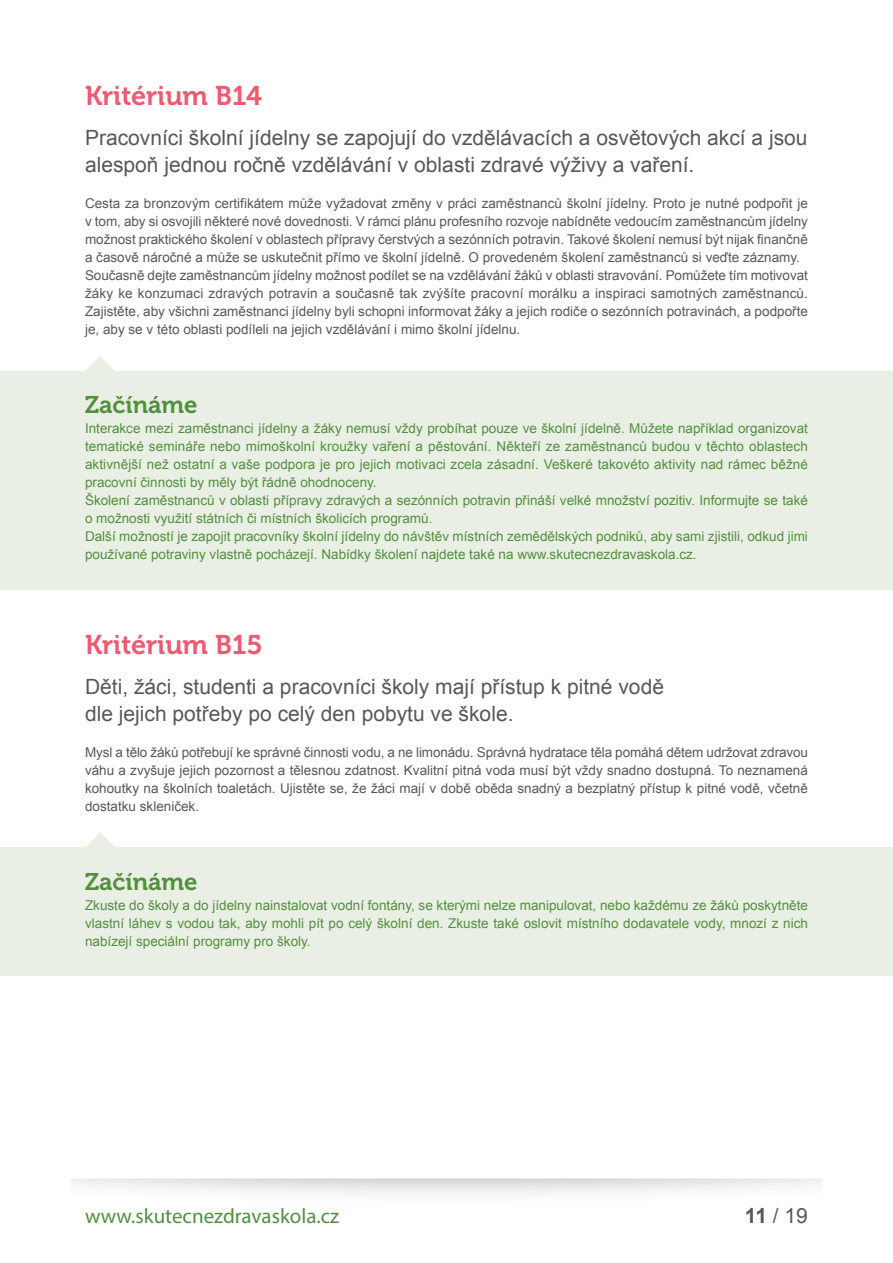
<style>
.page{position:relative;width:893px;height:1263px;background:#fff}
.page>*{position:absolute;margin:0;border:0;box-sizing:border-box;transform-origin:0 0}
.t1{font:27px "Museo 700";color:#f05972}
.t2{font:24px "Museo 700";color:#52903e}
.t3{font:21px/27px "Arial";color:#57585a}
.t4{font:21px "Myriad Pro";color:#52903e}
.t5{font:13.5px/18px "Arial";color:#57585a}
.t6{font:13.5px/18px "Arial";color:#52903e}
.s1{font-weight:700}
</style>
<div class="page">
<div style="left:0;top:847px;width:893px;height:129px;background:#e9efe4"></div>
<svg style="left:86px;top:833px;width:28px;height:14px"></svg>
<div style="left:0;top:371px;width:893px;height:219px;background:#e9efe4"></div>
<svg style="left:86px;top:356px;width:29px;height:15px"></svg>
<svg style="left:71px;top:1178px;width:751px;height:16px"></svg>
<h1 class="t1" style="left:85px;top:86px;width:178px">Kritérium B14</h1>
<h3 class="t3" style="left:85px;top:124px;width:724px">Pracovníci školní jídelny se zapojují do vzdělávacích a osvětových akcí a jsou alespoň jednou ročně vzdělávání v oblasti zdravé výživy a vaření.</h3>
<p class="t5" style="left:85px;top:194px;width:724px">Cesta za bronzovým certifikátem může vyžadovat změny v práci zaměstnanců školní jídelny. Proto je nutné podpořit je v tom, aby si osvojili některé nové dovednosti. V rámci plánu profesního rozvoje nabídněte vedoucím zaměstnancům jídelny možnost praktického školení v oblastech přípravy čerstvých a sezónních potravin. Takové školení nemusí být nijak finančně a časově náročné a může se uskutečnit přímo ve školní jídelně. O provedeném školení zaměstnanců si veďte záznamy.<br>Současně dejte zaměstnancům jídelny možnost podílet se na vzdělávání žáků v oblasti stravování. Pomůžete tím motivovat žáky ke konzumaci zdravých potravin a současně tak zvýšíte pracovní morálku a inspiraci samotných zaměstnanců.<br>Zajistěte, aby všichni zaměstnanci jídelny byli schopni informovat žáky a jejich rodiče o sezónních potravinách, a podpořte je, aby se v této oblasti podíleli na jejich vzdělávání i mimo školní jídelnu.</p>
<h2 class="t2" style="left:85px;top:396px;width:114px">Začínáme</h2>
<p class="t6" style="left:85px;top:419px;width:724px">Interakce mezi zaměstnanci jídelny a žáky nemusí vždy probíhat pouze ve školní jídelně. Můžete například organizovat tematické semináře nebo mimoškolní kroužky vaření a pěstování. Někteří ze zaměstnanců budou v těchto oblastech aktivnější než ostatní a vaše podpora je pro jejich motivaci zcela zásadní. Veškeré takovéto aktivity nad rámec běžné pracovní činnosti by měly být řádně ohodnoceny.<br>Školení zaměstnanců v oblasti přípravy zdravých a sezónních potravin přináší velké množství pozitiv. Informujte se také o možnosti využití státních či místních školicích programů.<br>Další možností je zapojit pracovníky školní jídelny do návštěv místních zemědělských podniků, aby sami zjistili, odkud jimi používané potraviny vlastně pocházejí. Nabídky školení najdete také na www.skutecnezdravaskola.cz.</p>
<h1 class="t1" style="left:85px;top:635px;width:179px">Kritérium B15</h1>
<h3 class="t3" style="left:85px;top:673px;width:580px">Děti, žáci, studenti a pracovníci školy mají přístup k pitné vodě dle jejich potřeby po celý den pobytu ve škole.</h3>
<p class="t5" style="left:85px;top:743px;width:724px;text-align:justify">Mysl a tělo žáků potřebují ke správné činnosti vodu, a ne limonádu. Správná hydratace těla pomáhá dětem udržovat zdravou váhu a zvyšuje jejich pozornost a tělesnou zdatnost. Kvalitní pitná voda musí být vždy snadno dostupná. To neznamená kohoutky na školních toaletách. Ujistěte se, že žáci mají v době oběda snadný a bezplatný přístup k pitné vodě, včetně dostatku skleniček.</p>
<h2 class="t2" style="left:85px;top:872px;width:114px">Začínáme</h2>
<p class="t6" style="left:85px;top:896px;width:724px;text-align:justify">Zkuste do školy a do jídelny nainstalovat vodní fontány, se kterými nelze manipulovat, nebo každému ze žáků poskytněte vlastní láhev s vodou tak, aby mohli pít po celý školní den. Zkuste také oslovit místního dodavatele vody, mnozí z nich nabízejí speciální programy pro školy.</p>
<h3 class="t4" style="left:85px;top:1208px;width:256px">www.skutecnezdravaskola.cz</h3>
<h3 class="t3" style="left:745px;top:1202px;width:65px"><span class="s1">11</span> / 19</h3>
</div>
